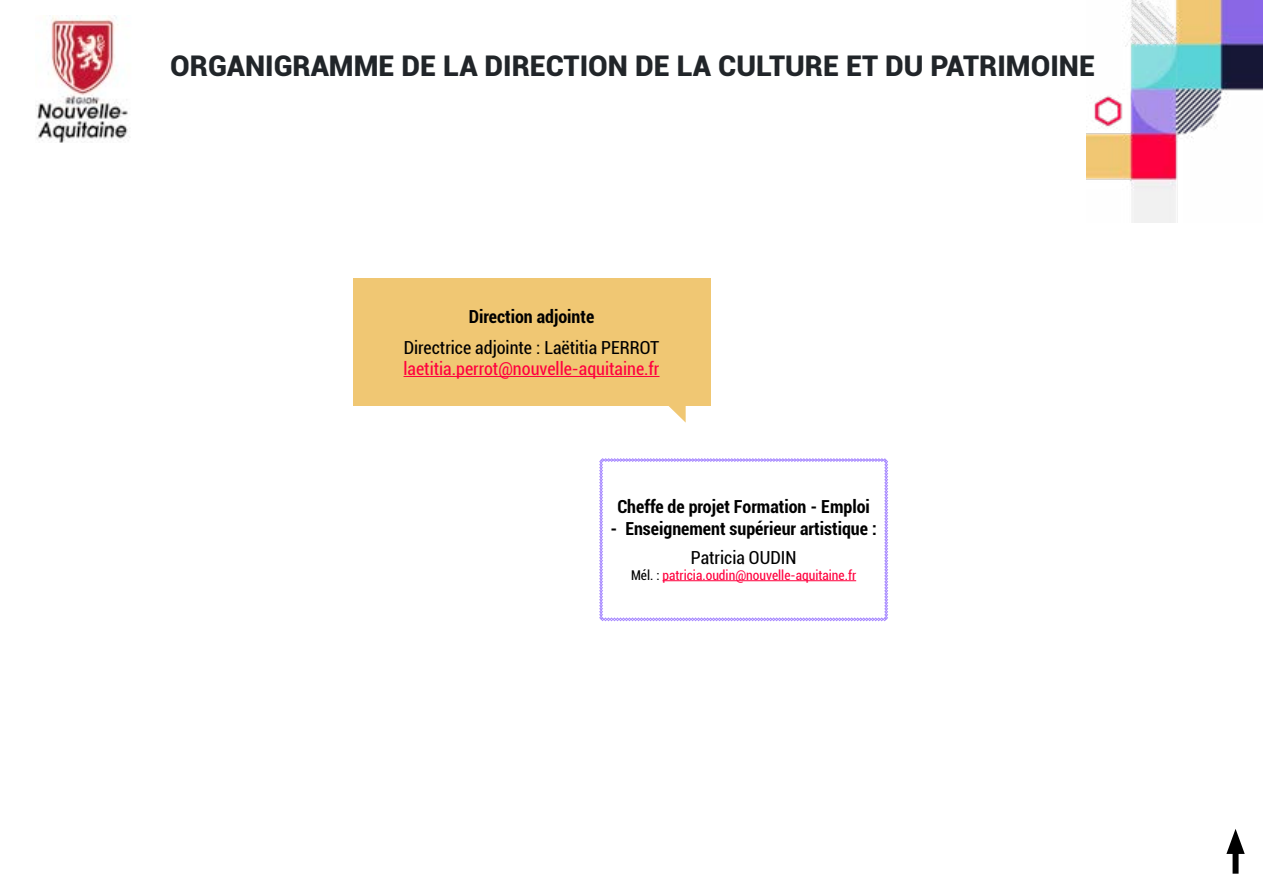
<style>
.page{position:relative;width:1263px;height:893px;background:#fff}
.page>*{position:absolute;margin:0;border:0;box-sizing:border-box;transform-origin:0 0}
.t1{font:900 28.5px "Roboto";color:#212529}
.t2{font:700 condensed 18px "Roboto";color:#000}
.t3{font:condensed 18px "Roboto";color:#000}
.t4{font:condensed 18px "Roboto";color:#ff003e}
.t5{font:condensed 13.5px "Roboto";color:#ff003e}
.s1{color:#000}
</style>
<div class="page">
<img style="left:1086px;top:0;width:177px;height:223px">
<img style="left:36px;top:16px;width:94px;height:126px">
<div style="left:1232px;top:843px;width:6px;height:28px;background:#000"></div>
<svg style="left:1226px;top:829px;width:19px;height:25px"></svg>
<div style="left:353px;top:279px;width:357px;height:127px;background:#f0c773"></div>
<hr style="left:403px;top:376px;width:256px;height:1px;background:#ff003e">
<svg style="left:668px;top:406px;width:18px;height:17px"></svg>
<svg style="left:599px;top:458px;width:289px;height:163px"></svg>
<h1 class="t1" style="left:170px;top:45px;width:926px">ORGANIGRAMME DE LA DIRECTION DE LA CULTURE ET DU PATRIMOINE</h1>
<p class="t2" style="left:469px;top:304px;width:127px">Direction adjointe</p>
<p class="t3" style="left:404px;top:335px;width:257px">Directrice adjointe : Laëtitia PERROT</p>
<p class="t4" style="left:403px;top:356px;width:257px">laetitia.perrot@nouvelle-aquitaine.fr</p>
<p class="t2" style="left:617px;top:494px;width:254px">Cheffe de projet Formation - Emploi</p>
<p class="t2" style="left:610px;top:516px;width:268px">- Enseignement supérieur artistique :</p>
<p class="t3" style="left:691px;top:545px;width:107px">Patricia OUDIN</p>
<p class="t5" style="left:631px;top:566px;width:227px"><span class="s1">Mél. :</span> patricia.oudin@nouvelle-aquitaine.fr</p>
</div>
